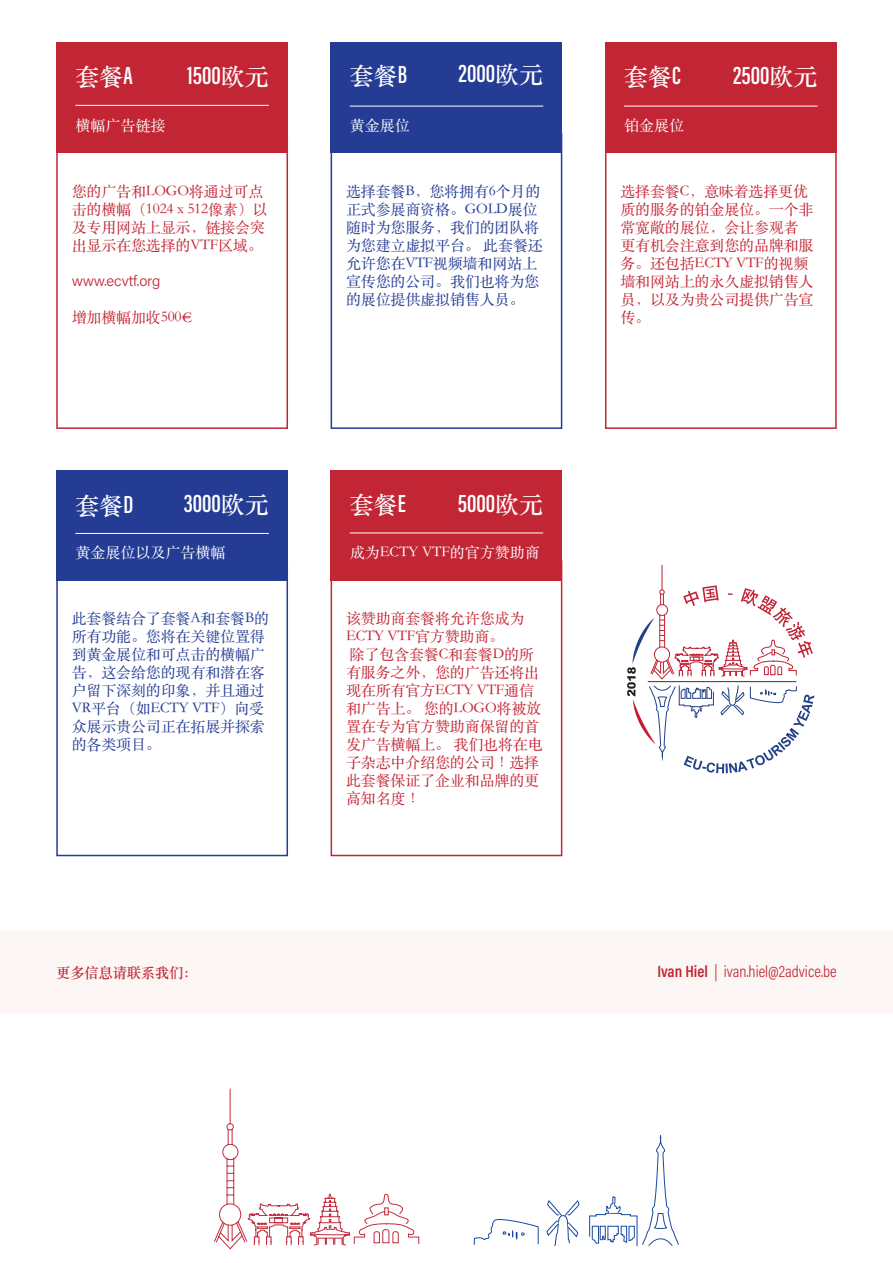
<style>
.page{position:relative;width:893px;height:1263px;background:#fff}
.page>*{position:absolute;margin:0;border:0;box-sizing:border-box;transform-origin:0 0}
.t1{font:600 25.5px "Acumin Pro Extra Cond";color:#fff}
.t2{font:24px "ST Songti SC Bold";color:#fff}
.t3{font:300 16.5px "Acumin Pro Cond";color:#c22534}
.t4{font:15px/18px "ST Songti SC Regular";letter-spacing:-.01em;color:#c22534}
.t5{font:15px/18px "ST Songti SC Regular";letter-spacing:-.01em;color:#253c95}
.t6{font:15px "ST Songti SC Regular";color:#fff}
.t7{font:300 15px "Acumin Pro";letter-spacing:-.01em;color:#c22534}
.t8{font:14.25px "ST Songti SC Bold";letter-spacing:-.01em;color:#c22534}
.s1{font-family:"ST Songti SC Bold";font-weight:400;font-size:24px}
.s2{font-family:"Acumin Pro Extra Cond";font-weight:600;font-size:25.5px}
.s3{font-weight:600}
</style>
<div class="page">
<div style="left:56px;top:43px;width:232px;height:110px;background:#c22534"></div>
<div style="left:56px;top:470px;width:232px;height:111px;background:#253c95"></div>
<div style="left:605px;top:133px;width:232px;height:296px;border:2px solid #c22534"></div>
<div style="left:56px;top:133px;width:232px;height:296px;border:2px solid #c22534"></div>
<div style="left:331px;top:43px;width:231px;height:110px;background:#253c95"></div>
<div style="left:331px;top:470px;width:231px;height:111px;background:#c22534"></div>
<div style="left:605px;top:43px;width:232px;height:110px;background:#c22534"></div>
<div style="left:331px;top:560px;width:231px;height:296px;border:2px solid #c22534"></div>
<div style="left:56px;top:560px;width:232px;height:296px;border:2px solid #253c95"></div>
<div style="left:331px;top:133px;width:231px;height:296px;border:2px solid #253c95"></div>
<div style="left:0;top:931px;width:893px;height:83px;background:#fcf7f4"></div>
<hr style="left:75px;top:105px;width:194px;height:1px;background:#fff">
<hr style="left:350px;top:106px;width:193px;height:1px;background:#fff">
<hr style="left:624px;top:106px;width:194px;height:1px;background:#fff">
<svg style="left:627px;top:565px;width:187px;height:208px"></svg>
<svg style="left:473px;top:1219px;width:66px;height:26px"></svg>
<svg style="left:589px;top:1135px;width:90px;height:112px"></svg>
<svg style="left:546px;top:1201px;width:34px;height:45px"></svg>
<svg style="left:214px;top:1088px;width:206px;height:162px"></svg>
<hr style="left:75px;top:533px;width:194px;height:1px;background:#fff">
<hr style="left:350px;top:533px;width:193px;height:1px;background:#fff">
<h1 class="t1" style="left:187px;top:60px;width:83px">1500<span class="s1">欧元</span></h1>
<h1 class="t1" style="left:459px;top:58px;width:86px">2000<span class="s1">欧元</span></h1>
<h1 class="t1" style="left:733px;top:60px;width:86px">2500<span class="s1">欧元</span></h1>
<h2 class="t2" style="left:75px;top:62px;width:59px">套餐<span class="s2">A</span></h2>
<h2 class="t2" style="left:350px;top:61px;width:59px">套餐<span class="s2">B</span></h2>
<h2 class="t2" style="left:624px;top:62px;width:58px">套餐<span class="s2">C</span></h2>
<p class="t6" style="left:75px;top:116px;width:91px">横幅广告链接</p>
<p class="t6" style="left:350px;top:116px;width:61px">黄金展位</p>
<p class="t6" style="left:624px;top:116px;width:61px">铂金展位</p>
<p class="t4" style="left:72px;top:182px;width:197px">您的广告和LOGO将通过可点击的横幅（1024 x 512像素）以及专用网站上显示，链接会突出显示在您选择的VTF区域。</p>
<p class="t7" style="left:72px;top:270px;width:90px">www.ecvtf.org</p>
<p class="t4" style="left:72px;top:308px;width:122px">增加横幅加收500€</p>
<h2 class="t2" style="left:75px;top:490px;width:59px">套餐<span class="s2">D</span></h2>
<h1 class="t1" style="left:184px;top:488px;width:87px">3000<span class="s1">欧元</span></h1>
<p class="t6" style="left:75px;top:543px;width:151px">黄金展位以及广告横幅</p>
<p class="t5" style="left:346px;top:182px;width:198px">选择套餐B，您将拥有6个月的正式参展商资格。GOLD展位随时为您服务，我们的团队将为您建立虚拟平台。 此套餐还允许您在VTF视频墙和网站上宣传您的公司。我们也将为您的展位提供虚拟销售人员。</p>
<p class="t4" style="left:620px;top:182px;width:195px">选择套餐C，意味着选择更优质的服务的铂金展位。一个非常宽敞的展位，会让参观者更有机会注意到您的品牌和服务。还包括ECTY VTF的视频墙和网站上的永久虚拟销售人员，以及为贵公司提供广告宣传。</p>
<h2 class="t2" style="left:350px;top:489px;width:58px">套餐<span class="s2">E</span></h2>
<h1 class="t1" style="left:458px;top:488px;width:87px">5000<span class="s1">欧元</span></h1>
<p class="t6" style="left:350px;top:543px;width:192px">成为ECTY VTF的官方赞助商</p>
<p class="t5" style="left:72px;top:609px;width:199px">此套餐结合了套餐A和套餐B的所有功能。您将在关键位置得到黄金展位和可点击的横幅广告，这会给您的现有和潜在客户留下深刻的印象，并且通过<br>VR平台（如ECTY VTF）向受众展示贵公司正在拓展并探索的各类项目。</p>
<p class="t4" style="left:346px;top:609px;width:198px">该赞助商套餐将允许您成为<br>ECTY VTF官方赞助商。<br>除了包含套餐C和套餐D的所有服务之外，您的广告还将出现在所有官方ECTY VTF通信和广告上。 您的LOGO将被放置在专为官方赞助商保留的首发广告横幅上。 我们也将在电子杂志中介绍您的公司！选择此套餐保证了企业和品牌的更高知名度！</p>
<p class="t8" style="left:56px;top:964px;width:143px">更多信息请联系我们：</p>
<p class="t3" style="left:657px;top:961px;width:181px"><span class="s3">Ivan Hiel</span> | ivan.hiel@2advice.be</p>
</div>
